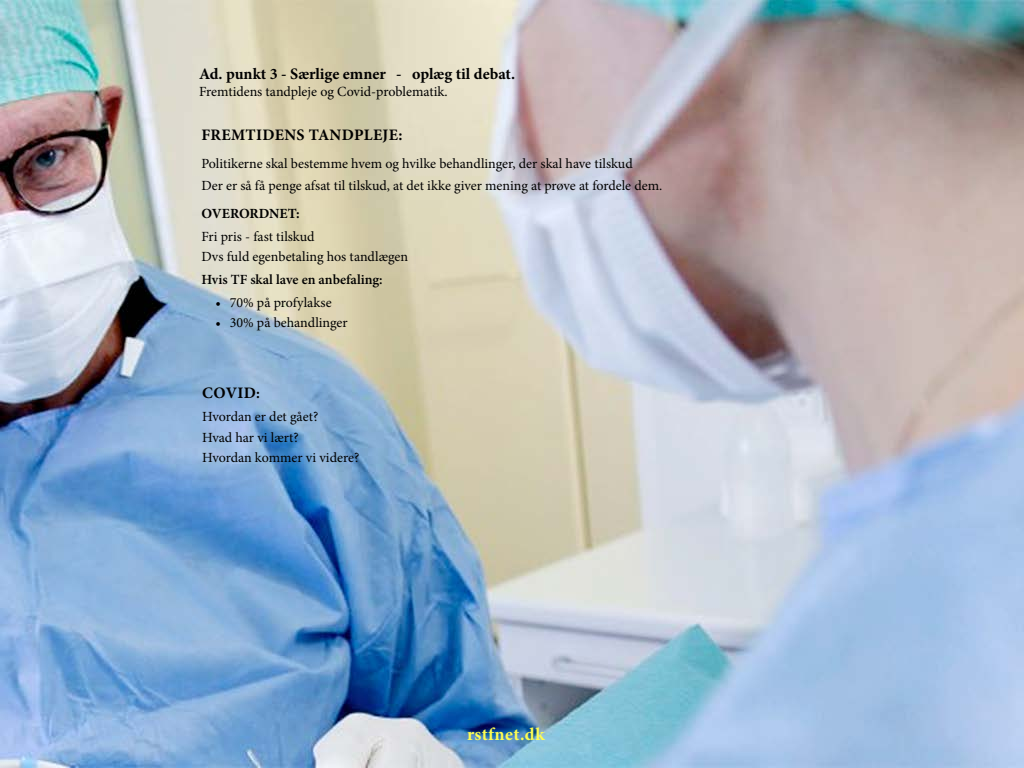
<style>
.page{position:relative;width:1024px;height:768px;background:#fff}
.page>*{position:absolute;margin:0;border:0;box-sizing:border-box;transform-origin:0 0}
.t1{font:700 18px "Minion Pro";letter-spacing:.02em;color:#fefd52}
.t2{font:700 16px "Minion Pro";letter-spacing:.005em;color:#000}
.t3{font:14px/20.8px "Minion Pro";color:#000}
.t4{font:600 14px "Minion Pro";color:#000}
.t5{font:700 14px "Minion Pro";letter-spacing:-.005em;color:#000}
.s1{font-size:15px}
</style>
<div class="page">
<img style="left:0;top:0;width:1024px;height:768px">
<p class="t2" style="left:199px;top:63px;width:318px">Ad. punkt 3 - Særlige emner - oplæg til debat.</p>
<p class="t3" style="left:199px;top:81px;width:250px">Fremtidens tandpleje og Covid-problematik.</p>
<p class="t2" style="left:201px;top:124px;width:203px">FREMTIDENS TANDPLEJE:</p>
<p class="t3" style="left:201px;top:153px;width:462px;line-height:21.8px">Politikerne skal bestemme hvem og hvilke behandlinger, der skal have tilskud<br>Der er så få penge afsat til tilskud, at det ikke giver mening at prøve at fordele dem.</p>
<p class="t5" style="left:201px;top:204px;width:100px">OVERORDNET:</p>
<p class="t3" style="left:201px;top:226px;width:208px">Fri pris - fast tilskud<br>Dvs fuld egenbetaling hos tandlægen</p>
<p class="t4" style="left:201px;top:270px;width:183px">Hvis TF skal lave en anbefaling:</p>
<p class="t3" style="left:216px;top:292px;width:118px">• 70% på profylakse</p>
<p class="t3" style="left:216px;top:313px;width:134px">• 30% på behandlinger</p>
<p class="t2" style="left:202px;top:382px;width:60px">COVID<span class="s1">:</span></p>
<p class="t3" style="left:202px;top:406px;width:159px">Hvordan er det gået?<br>Hvad har vi lært?<br>Hvordan kommer vi videre?</p>
<p class="t1" style="left:467px;top:722px;width:79px">rstfnet.dk</p>
</div>
